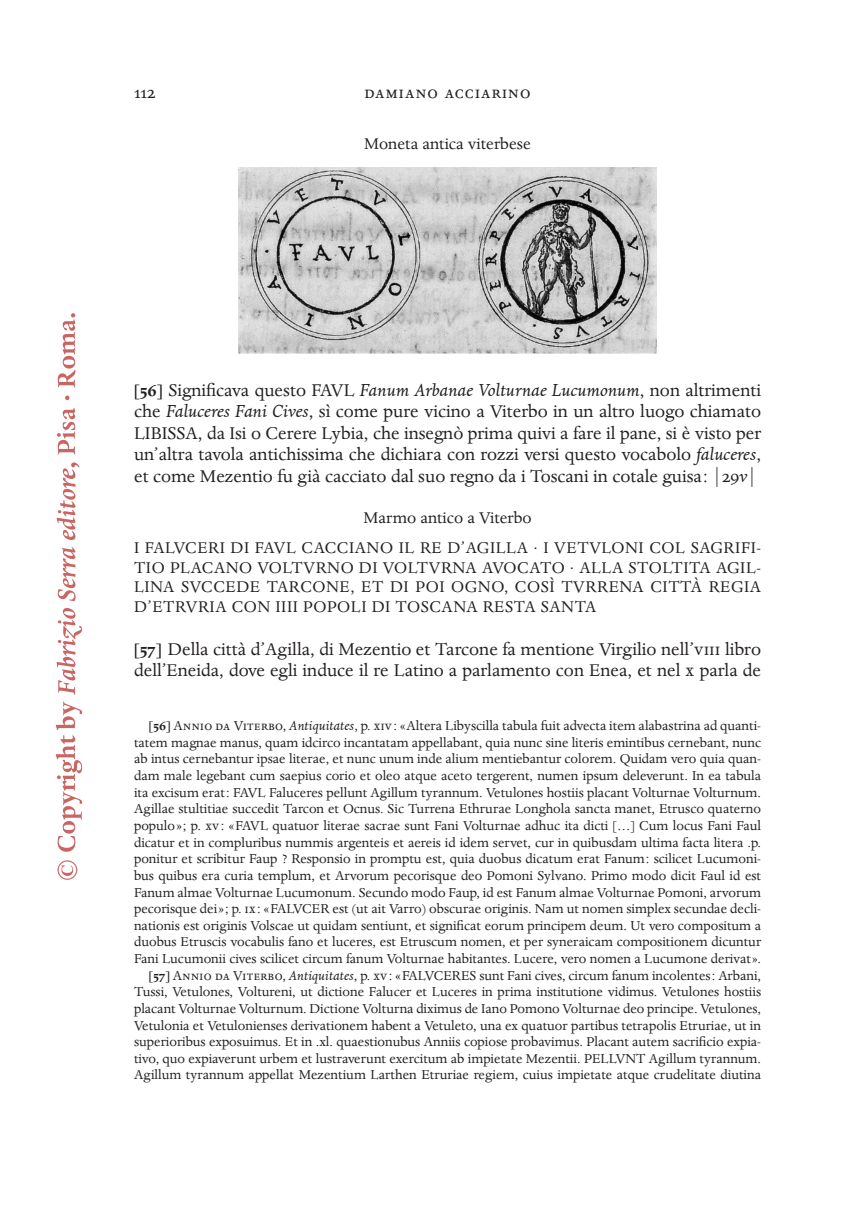
<style>
.page{position:relative;width:854px;height:1211px;background:#fff}
.page>*{position:absolute;margin:0;border:0;box-sizing:border-box;transform-origin:0 0}
.senza_rientro{font:19.6px/21.3px "Serra Dante Pro";color:#231f20;text-align:justify}
.senza_rientro-2{font:19.6px "Serra Dante Pro";letter-spacing:.06em;color:#231f20}
.INFRA{font:17.85px/19.6px "Serra Dante Pro";letter-spacing:.005em;color:#231f20;text-align:justify}
.NOTE{font:14.88px/16.6px "Serra Dante Pro";color:#231f20;text-align:justify}
.s1{font-weight:700}
.s2{font-style:italic}
</style>
<div class="page">
<img style="left:57px;top:860px;width:21px;height:20px">
<img style="left:55px;top:729px;width:28px;height:123px">
<img style="left:55px;top:694px;width:28px;height:35px">
<img style="left:56px;top:608px;width:26px;height:86px">
<img style="left:57px;top:547px;width:19px;height:55px">
<img style="left:56px;top:408px;width:20px;height:132px">
<img style="left:56px;top:458px;width:24px;height:21px">
<img style="left:57px;top:313px;width:19px;height:88px">
<img style="left:238px;top:167px;width:418px;height:186px">
<h1 class="senza_rientro" style="left:134px;top:82px;width:23px">112</h1>
<h1 class="senza_rientro-2" style="left:364px;top:80px;width:167px">damiano acciarino</h1>
<p class="INFRA" style="left:364px;top:135px;width:168px">Moneta antica viterbese</p>
<p class="senza_rientro" style="left:134px;top:380px;width:628px"><span class="s1">[56]</span><sup>1</sup>Significava questo FAVL <span class="s2">Fanum Arbanae Volturnae Lucumonum</span>, non altrimenti che <span class="s2">Faluceres Fani Cives</span>, sì come pure vicino a Viterbo in un altro luogo chiamato LIBISSA, da Isi o Cerere Lybia, che insegnò prima quivi a fare il pane, si è visto per un’altra tavola antichissima che dichiara con rozzi versi questo vocabolo <span class="s2">faluceres</span>, et come Mezentio fu già cacciato dal suo regno da i Toscani in cotale guisa: |29<span class="s2">v</span>|</p>
<p class="INFRA" style="left:363px;top:508px;width:170px">Marmo antico a Viterbo</p>
<p class="INFRA" style="left:134px;top:538px;width:628px">I FALVCERI DI FAVL CACCIANO IL RE D’AGILLA · I VETVLONI COL SAGRIFI-TIO PLACANO VOLTVRNO DI VOLTVRNA AVOCATO · ALLA STOLTITA AGIL-LINA SVCCEDE TARCONE, ET DI POI OGNO, COSÌ TVRRENA CITTÀ REGIA D’ETRVRIA CON IIII POPOLI DI TOSCANA RESTA SANTA</p>
<p class="senza_rientro" style="left:134px;top:639px;width:628px"><span class="s1">[57]</span><sup>2</sup>Della città d’Agilla, di Mezentio et Tarcone fa mentione Virgilio nell’viii libro dell’Eneida, dove egli induce il re Latino a parlamento con Enea, et nel x parla de</p>
<p class="NOTE" style="left:134px;top:718px;width:628px;text-indent:15px"><span class="s1">[56]</span> Annio da Viterbo, <span class="s2">Antiquitates</span>, p. xiv: «Altera Libyscilla tabula fuit advecta item alabastrina ad quanti&shy;tatem magnae manus, quam idcirco incantatam appellabant, quia nunc sine literis emintibus cernebant, nunc ab intus cernebantur ipsae literae, et nunc unum inde alium mentiebantur colorem. Quidam vero quia quan&shy;dam male legebant cum saepius corio et oleo atque aceto tergerent, numen ipsum deleverunt. In ea tabula ita excisum erat: FAVL Faluceres pellunt Agillum tyrannum. Vetulones hostiis placant Volturnae Volturnum.<br>Agillae stultitiae succedit Tarcon et Ocnus. Sic Turrena Ethrurae Longhola sancta manet, Etrusco quaterno populo»; p. xv: «FAVL quatuor literae sacrae sunt Fani Volturnae adhuc ita dicti […] Cum locus Fani Faul dicatur et in compluribus nummis argenteis et aereis id idem servet, cur in quibusdam ultima facta litera .p. ponitur et scribitur Faup ? Responsio in promptu est, quia duobus dicatum erat Fanum: scilicet Lucumoni&shy;bus quibus era curia templum, et Arvorum pecorisque deo Pomoni Sylvano. Primo modo dicit Faul id est Fanum almae Volturnae Lucumonum. Secundo modo Faup, id est Fanum almae Volturnae Pomoni, arvorum pecorisque dei»; p. ix: «FALVCER est (ut ait Varro) obscurae originis. Nam ut nomen simplex secundae decli&shy;nationis est originis Volscae ut quidam sentiunt, et significat eorum principem deum. Ut vero compositum a duobus Etruscis vocabulis fano et luceres, est Etruscum nomen, et per syneraicam compositionem dicuntur Fani Lucumonii cives scilicet circum fanum Volturnae habitantes. Lucere, vero nomen a Lucumone derivat».</p>
<p class="NOTE" style="left:134px;top:967px;width:628px;text-indent:15px"><span class="s1">[57]</span> Annio da Viterbo, <span class="s2">Antiquitates</span>, p. xv: «FALVCERES sunt Fani cives, circum fanum incolentes: Arbani, Tussi, Vetulones, Voltureni, ut dictione Falucer et Luceres in prima institutione vidimus. Vetulones hostiis placant Volturnae Volturnum. Dictione Volturna diximus de Iano Pomono Volturnae deo principe. Vetulones, Vetulonia et Vetulonienses derivationem habent a Vetuleto, una ex quatuor partibus tetrapolis Etruriae, ut in superioribus exposuimus. Et in .xl. quaestionubus Anniis copiose probavimus. Placant autem sacrificio expia&shy;tivo, quo expiaverunt urbem et lustraverunt exercitum ab impietate Mezentii. PELLVNT Agillum tyrannum.<br>Agillum tyrannum appellat Mezentium Larthen Etruriae regiem, cuius impietate atque crudelitate diutina</p>
</div>
